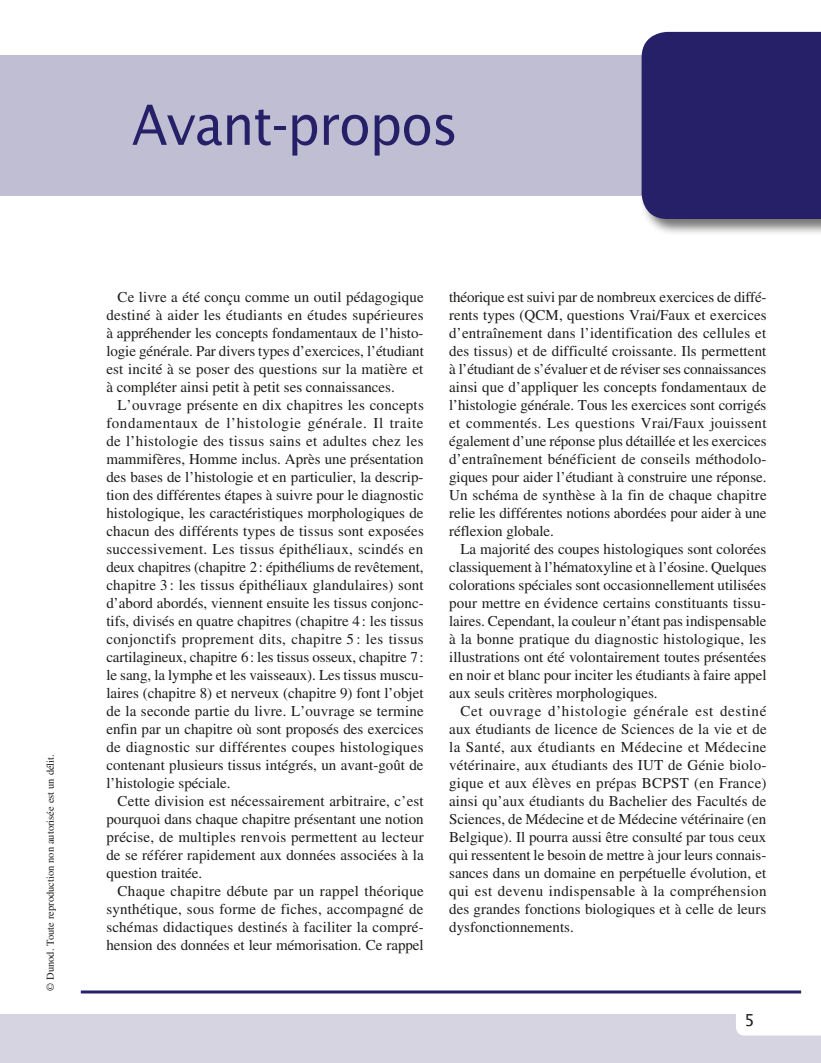
<style>
.page{position:relative;width:821px;height:1063px;background:#fff}
.page>*{position:absolute;margin:0;border:0;box-sizing:border-box;transform-origin:0 0}
.t1{font:55.5px "Lucida Sans Std";letter-spacing:-.02em;color:#252068;scale:.93 1}
.t2{font:16.5px "Lucida Sans Std";color:#1c1c1a}
.t3{font:15px/18px "Times LT Std";color:#1c1c1a;text-align:justify}
.t4{font:10.5px "Times LT Std";color:#1c1c1a}
</style>
<div class="page">
<div style="left:0;top:1014px;width:821px;height:49px;background:#d6d4e1"></div>
<div style="left:736px;top:993px;width:85px;height:43px;background:#fff"></div>
<div style="left:0;top:55px;width:652px;height:141px;background:#c0bed3"></div>
<div style="left:640px;top:30px;width:181px;height:206px;background:#1c1c1a;opacity:.6"></div>
<div style="left:641px;top:32px;width:180px;height:187px;background:#252068"></div>
<hr style="left:81px;top:990px;width:720px;height:3px;background:#252068">
<h1 class="t1" style="left:132px;top:93px;width:352px">Avant-propos</h1>
<p class="t4" style="left:45px;top:991px;width:238px;rotate:-90deg">© Dunod. Toute reproduction non autorisée est un délit.</p>
<p class="t3" style="left:106px;top:287px;width:319px;text-indent:11px">Ce livre a été conçu comme un outil pédagogique destiné à aider les étudiants en études supérieures à appréhender les concepts fondamentaux de l’histo&shy;logie générale. Par divers types d’exercices, l’étudiant est incité à se poser des questions sur la matière et à compléter ainsi petit à petit ses connaissances.</p>
<p class="t3" style="left:106px;top:395px;width:319px;text-indent:11px">L’ouvrage présente en dix chapitres les concepts fondamentaux de l’histologie générale. Il traite de l’histologie des tissus sains et adultes chez les mammifères, Homme inclus. Après une présentation des bases de l’histologie et en particulier, la descrip&shy;tion des différentes étapes à suivre pour le diagnostic histologique, les caractéristiques morphologiques de chacun des différents types de tissus sont exposées successivement. Les tissus épithéliaux, scindés en deux chapitres (chapitre 2: épithéliums de revêtement, chapitre 3 : les tissus épithéliaux glandulaires) sont d’abord abordés, viennent ensuite les tissus conjonc&shy;tifs, divisés en quatre chapitres (chapitre 4 : les tissus conjonctifs proprement dits, chapitre 5 : les tissus cartilagineux, chapitre 6: les tissus osseux, chapitre 7: le sang, la lymphe et les vaisseaux). Les tissus muscu&shy;laires (chapitre 8) et nerveux (chapitre 9) font l’objet de la seconde partie du livre. L’ouvrage se termine enfin par un chapitre où sont proposés des exercices de diagnostic sur différentes coupes histologiques contenant plusieurs tissus intégrés, un avant-goût de l’histologie spéciale.</p>
<p class="t3" style="left:106px;top:791px;width:319px;text-indent:11px">Cette division est nécessairement arbitraire, c’est pourquoi dans chaque chapitre présentant une notion précise, de multiples renvois permettent au lecteur de se référer rapidement aux données associées à la question traitée.</p>
<p class="t3" style="left:106px;top:881px;width:319px;text-indent:11px">Chaque chapitre débute par un rappel théorique synthétique, sous forme de fiches, accompagné de schémas didactiques destinés à faciliter la compré&shy;hension des données et leur mémorisation. Ce rappel</p>
<p class="t3" style="left:449px;top:287px;width:319px">théorique est suivi par de nombreux exercices de diffé&shy;rents types (QCM, questions Vrai/Faux et exercices d’entraînement dans l’identification des cellules et des tissus) et de difficulté croissante. Ils permettent à l’étudiant de s’évaluer et de réviser ses connaissances ainsi que d’appliquer les concepts fondamentaux de l’histologie générale. Tous les exercices sont corrigés et commentés. Les questions Vrai/Faux jouissent également d’une réponse plus détaillée et les exercices d’entraînement bénéficient de conseils méthodolo&shy;giques pour aider l’étudiant à construire une réponse.<br>Un schéma de synthèse à la fin de chaque chapitre relie les différentes notions abordées pour aider à une réflexion globale.</p>
<p class="t3" style="left:449px;top:539px;width:319px;text-indent:11px">La majorité des coupes histologiques sont colorées classiquement à l’hématoxyline et à l’éosine. Quelques colorations spéciales sont occasionnellement utilisées pour mettre en évidence certains constituants tissu&shy;laires. Cependant, la couleur n’étant pas indispensable à la bonne pratique du diagnostic histologique, les illustrations ont été volontairement toutes présentées en noir et blanc pour inciter les étudiants à faire appel aux seuls critères morphologiques.</p>
<p class="t3" style="left:449px;top:701px;width:319px;text-indent:11px">Cet ouvrage d’histologie générale est destiné aux étudiants de licence de Sciences de la vie et de la Santé, aux étudiants en Médecine et Médecine vétérinaire, aux étudiants des IUT de Génie biolo&shy;gique et aux élèves en prépas BCPST (en France) ainsi qu’aux étudiants du Bachelier des Facultés de Sciences, de Médecine et de Médecine vétérinaire (en Belgique). Il pourra aussi être consulté par tous ceux qui ressentent le besoin de mettre à jour leurs connais&shy;sances dans un domaine en perpétuelle évolution, et qui est devenu indispensable à la compréhension des grandes fonctions biologiques et à celle de leurs dysfonctionnements.</p>
<p class="t2" style="left:744px;top:1011px;width:12px">5</p>
</div>
